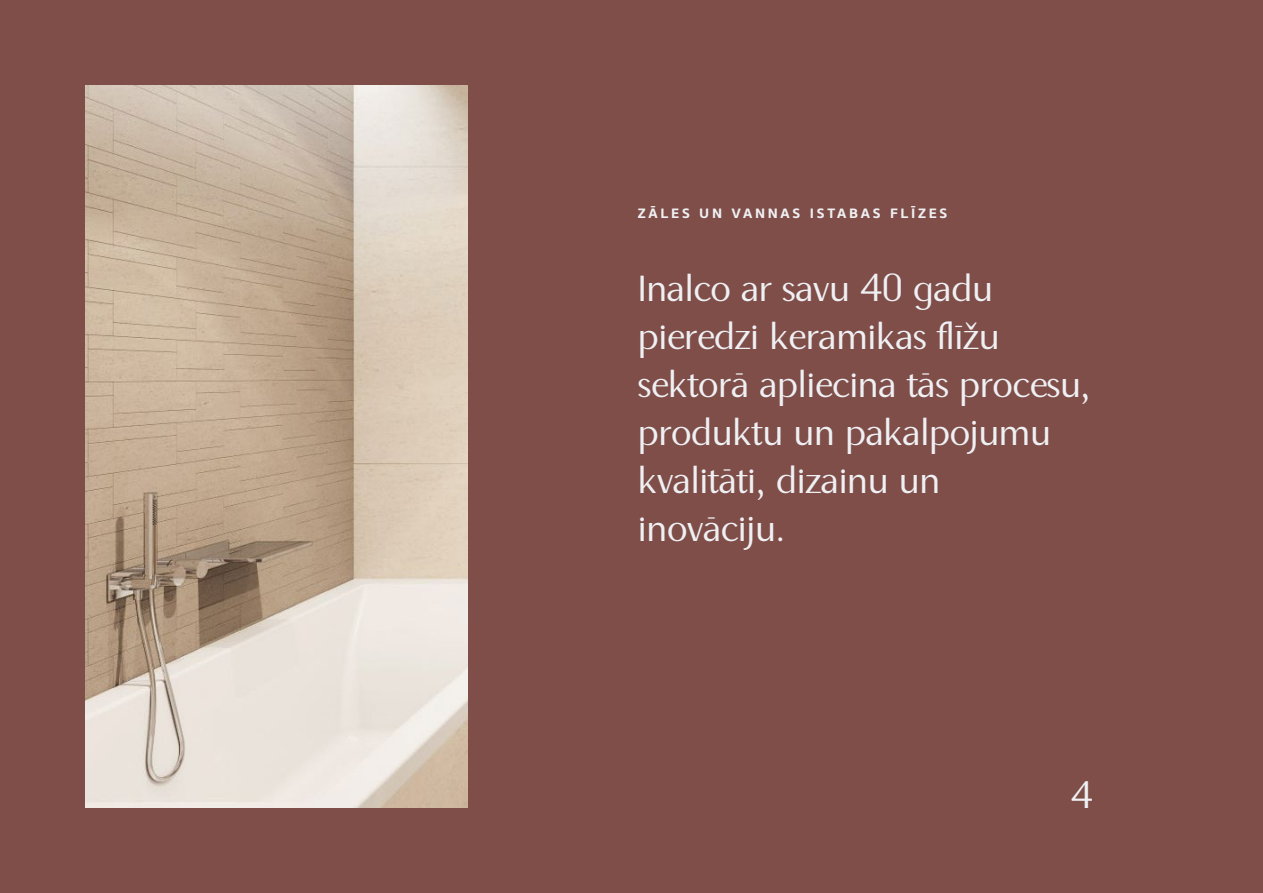
<style>
.page{position:relative;width:1263px;height:893px;background:#7f4e49}
.page>*{position:absolute;margin:0;border:0;box-sizing:border-box;transform-origin:0 0}
.t1{font:36px/48px "GHEA Narek";letter-spacing:-.01em;color:#eff0f3}
.t2{font:36px "GHEA Narek";color:#eff0f3}
.t3{font:700 13.5px "Core Sans NR65";letter-spacing:.2em;color:#eff0f3}
</style>
<div class="page">
<img style="left:85px;top:85px;width:383px;height:723px">
<p class="t3" style="left:638px;top:204px;width:311px">ZĀLES UN VANNAS ISTABAS FLĪZES</p>
<p class="t1" style="left:638px;top:265px;width:454px">Inalco ar savu 40 gadu pieredzi keramikas flīžu sektorā apliecina tās procesu, produktu un pakalpojumu kvalitāti, dizainu un inovāciju.</p>
<p class="t2" style="left:1071px;top:775px;width:23px">4</p>
</div>
